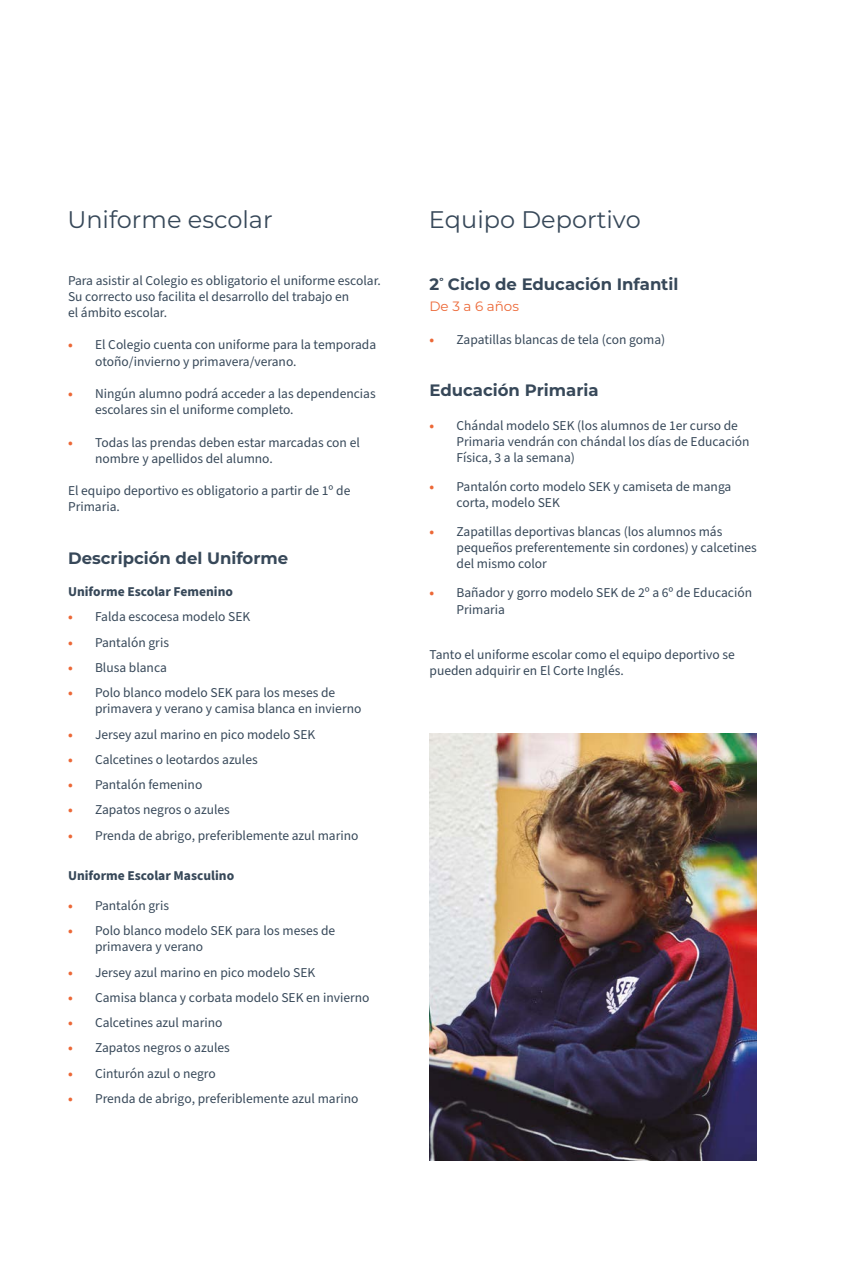
<style>
.page{position:relative;width:859px;height:1263px;background:#fff}
.page>*{position:absolute;margin:0;border:0;box-sizing:border-box;transform-origin:0 0}
.t1{font:24px "Montserrat";color:#374859}
.t2{font:700 16.5px "Montserrat";color:#374859}
.t3{font:13.5px/16.2px "Source Sans Pro";color:#374859}
.t4{font:700 13.5px "Source Sans Pro";color:#374859}
.t5{font:13.5px "Montserrat";color:#ec6837}
.s1{font-weight:700;color:#ec6837}
</style>
<div class="page">
<img style="left:429px;top:733px;width:328px;height:427px">
<h1 class="t1" style="left:67px;top:203px;width:207px">Uniforme escolar</h1>
<p class="t3" style="left:68px;top:272px;width:314px">Para asistir al Colegio es obligatorio el uniforme escolar.<br>Su correcto uso facilita el desarrollo del trabajo en<br>el ámbito escolar.</p>
<p class="t3" style="left:95px;top:337px;width:283px;text-indent:-27px"><span class="s1">•</span> El Colegio cuenta con uniforme para la temporada otoño/invierno y primavera/verano.</p>
<p class="t3" style="left:95px;top:386px;width:282px;text-indent:-27px"><span class="s1">•</span> Ningún alumno podrá acceder a las dependencias escolares sin el uniforme completo.</p>
<p class="t3" style="left:95px;top:434px;width:266px;text-indent:-27px"><span class="s1">•</span> Todas las prendas deben estar marcadas con el nombre y apellidos del alumno.</p>
<p class="t3" style="left:68px;top:483px;width:284px">El equipo deportivo es obligatorio a partir de 1º de<br>Primaria.</p>
<p class="t2" style="left:68px;top:546px;width:222px">Descripción del Uniforme</p>
<p class="t4" style="left:68px;top:582px;width:166px">Uniforme Escolar Femenino</p>
<p class="t3" style="left:68px;top:609px;width:184px"><span class="s1">•</span> Falda escocesa modelo SEK</p>
<p class="t3" style="left:68px;top:634px;width:102px"><span class="s1">•</span> Pantalón gris</p>
<p class="t3" style="left:68px;top:660px;width:100px"><span class="s1">•</span> Blusa blanca</p>
<p class="t3" style="left:95px;top:685px;width:268px;text-indent:-27px"><span class="s1">•</span> Polo blanco modelo SEK para los meses de primavera y verano y camisa blanca en invierno</p>
<p class="t3" style="left:68px;top:726px;width:249px"><span class="s1">•</span> Jersey azul marino en pico modelo SEK</p>
<p class="t3" style="left:68px;top:752px;width:191px"><span class="s1">•</span> Calcetines o leotardos azules</p>
<p class="t3" style="left:68px;top:777px;width:136px"><span class="s1">•</span> Pantalón femenino</p>
<p class="t3" style="left:68px;top:802px;width:163px"><span class="s1">•</span> Zapatos negros o azules</p>
<p class="t3" style="left:68px;top:827px;width:292px"><span class="s1">•</span> Prenda de abrigo, preferiblemente azul marino</p>
<p class="t4" style="left:68px;top:867px;width:168px">Uniforme Escolar Masculino</p>
<p class="t3" style="left:68px;top:898px;width:102px"><span class="s1">•</span> Pantalón gris</p>
<p class="t3" style="left:95px;top:923px;width:242px;text-indent:-27px"><span class="s1">•</span> Polo blanco modelo SEK para los meses de primavera y verano</p>
<p class="t3" style="left:68px;top:964px;width:249px"><span class="s1">•</span> Jersey azul marino en pico modelo SEK</p>
<p class="t3" style="left:68px;top:990px;width:303px"><span class="s1">•</span> Camisa blanca y corbata modelo SEK en invierno</p>
<p class="t3" style="left:68px;top:1015px;width:156px"><span class="s1">•</span> Calcetines azul marino</p>
<p class="t3" style="left:68px;top:1040px;width:163px"><span class="s1">•</span> Zapatos negros o azules</p>
<p class="t3" style="left:68px;top:1065px;width:149px"><span class="s1">•</span> Cinturón azul o negro</p>
<p class="t3" style="left:68px;top:1091px;width:292px"><span class="s1">•</span> Prenda de abrigo, preferiblemente azul marino</p>
<h1 class="t1" style="left:429px;top:203px;width:213px">Equipo Deportivo</h1>
<p class="t2" style="left:429px;top:273px;width:250px">2<sup>º</sup> Ciclo de Educación Infantil</p>
<p class="t5" style="left:429px;top:297px;width:91px">De 3 a 6 años</p>
<p class="t3" style="left:429px;top:332px;width:237px"><span class="s1">•</span> Zapatillas blancas de tela (con goma)</p>
<p class="t2" style="left:429px;top:379px;width:171px">Educación Primaria</p>
<p class="t3" style="left:456px;top:417px;width:295px;text-indent:-27px"><span class="s1">•</span> Chándal modelo SEK (los alumnos de 1er curso de<br>Primaria vendrán con chándal los días de Educación<br>Física, 3 a la semana)</p>
<p class="t3" style="left:456px;top:479px;width:276px;text-indent:-27px"><span class="s1">•</span> Pantalón corto modelo SEK y camiseta de manga corta, modelo SEK</p>
<p class="t3" style="left:456px;top:524px;width:302px;text-indent:-27px"><span class="s1">•</span> Zapatillas deportivas blancas (los alumnos más pequeños preferentemente sin cordones) y calcetines del mismo color</p>
<p class="t3" style="left:456px;top:585px;width:297px;text-indent:-27px"><span class="s1">•</span> Bañador y gorro modelo SEK de 2º a 6º de Educación<br>Primaria</p>
<p class="t3" style="left:429px;top:647px;width:307px">Tanto el uniforme escolar como el equipo deportivo se pueden adquirir en El Corte Inglés.</p>
</div>
